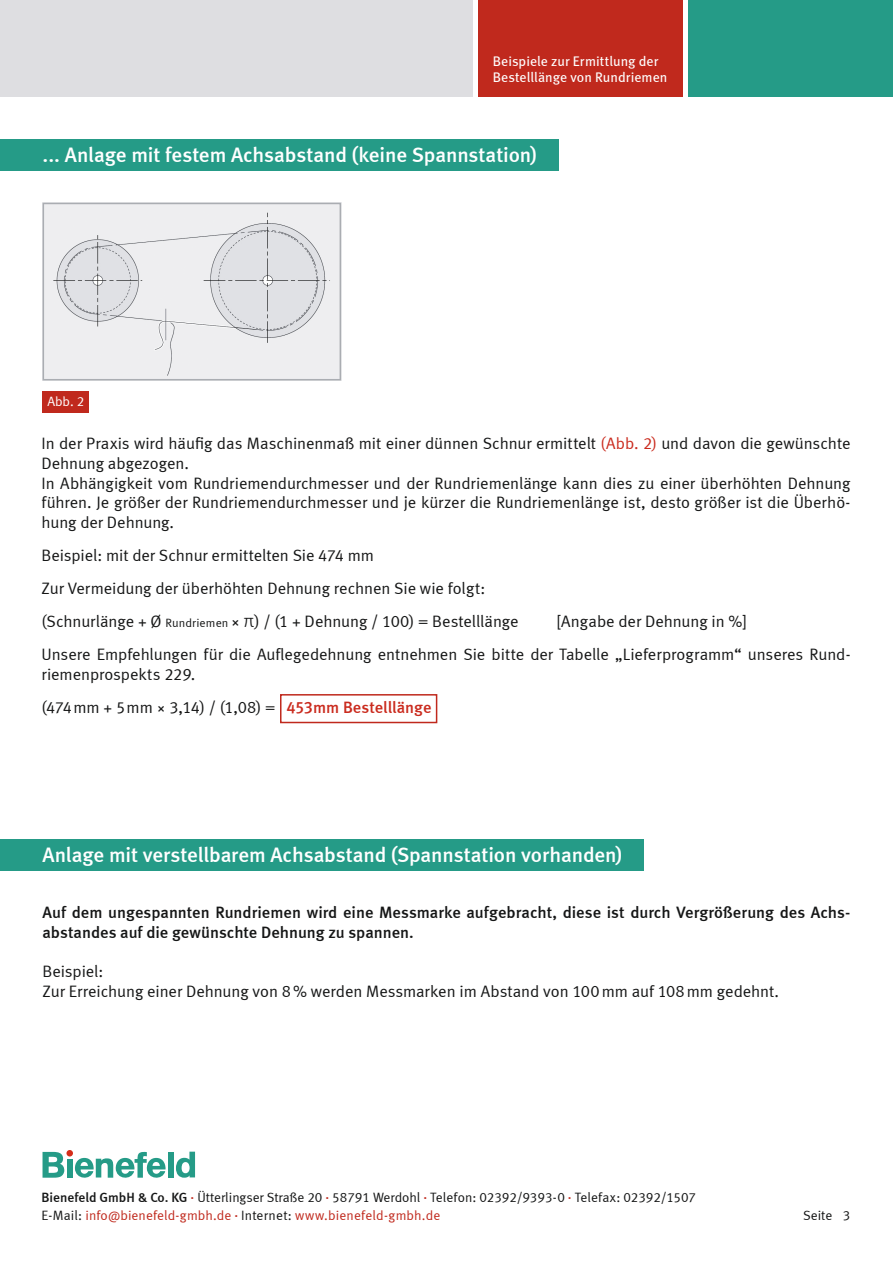
<style>
.page{position:relative;width:893px;height:1263px;background:#fff}
.page>*{position:absolute;margin:0;border:0;box-sizing:border-box;transform-origin:0 0}
.t1{font:21px "Meta Medium LF";letter-spacing:-.005em;color:#fff}
.t2{font:16.5px/19.8px "Meta Normal LF";letter-spacing:-.005em;color:#151616}
.t3{font:16.5px/19.8px "Meta Medium LF";color:#151616}
.t4{font:13.95px/16.6px "Meta Book LF";letter-spacing:.005em;color:#fff}
.t5{font:13.5px/18px "Meta Normal LF";color:#151616}
.t6{font:13.5px "Meta Normal LF";color:#fff}
.s1{color:#ca2b1e}
.s2{font-size:12px}
.s3{font-family:"Calibri";font-weight:300;font-size:19.5px}
.s4{font-family:"Meta Medium LF";color:#ca2b1e}
.s5{font-family:"Meta Medium LF"}
.s6{color:#c0291d}
</style>
<div class="page">
<svg style="left:43px;top:1152px;width:21px;height:26px"></svg>
<div style="left:67px;top:1159px;width:5px;height:19px;background:#259b87"></div>
<div style="left:168px;top:1152px;width:5px;height:26px;background:#259b87"></div>
<svg style="left:176px;top:1152px;width:19px;height:26px"></svg>
<svg style="left:75px;top:1151px;width:91px;height:27px"></svg>
<div style="left:66px;top:1150px;width:7px;height:6px;background:#d52d19;border-radius:50%"></div>
<div style="left:478px;top:0;width:205px;height:97px;background:#c0291d"></div>
<div style="left:688px;top:0;width:205px;height:97px;background:#259b87"></div>
<div style="left:0;top:0;width:473px;height:97px;background:#dedee1"></div>
<img style="left:46px;top:206px;width:292px;height:171px">
<div style="left:43px;top:203px;width:298px;height:177px;border:2px solid #aaadb2"></div>
<div style="left:280px;top:694px;width:157px;height:29px;border:2px solid #c0291d"></div>
<div style="left:43px;top:391px;width:46px;height:21px;background:#c0291d"></div>
<div style="left:0;top:839px;width:644px;height:32px;background:#259b87"></div>
<div style="left:0;top:139px;width:558px;height:32px;background:#259b87"></div>
<p class="t4" style="left:493px;top:52px;width:176px">Beispiele zur Ermittlung der<br>Bestelllänge von Rundriemen</p>
<p class="t1" style="left:43px;top:143px;width:496px">... Anlage mit festem Achsabstand (keine Spannstation)</p>
<p class="t6" style="left:47px;top:394px;width:39px">Abb. 2</p>
<p class="t2" style="left:41px;top:433px;width:810px">In der Praxis wird häufig das Maschinenmaß mit einer dünnen Schnur ermittelt <span class="s1">(Abb. 2)</span> und davon die gewünschte Dehnung abgezogen.<br>In Abhängigkeit vom Rundriemendurchmesser und der Rundriemenlänge kann dies zu einer überhöhten Dehnung führen. Je größer der Rundriemendurchmesser und je kürzer die Rundriemenlänge ist, desto größer ist die Überhö&shy;hung der Dehnung.</p>
<p class="t2" style="left:41px;top:539px;width:479px;line-height:33px">Beispiel: mit der Schnur ermittelten Sie 474 mm<br>Zur Vermeidung der überhöhten Dehnung rechnen Sie wie folgt: (Schnurlänge + Ø <span class="s2">Rundriemen</span> × <span class="s3">π</span>) / (1 + Dehnung / 100) = Bestelllänge</p>
<p class="t2" style="left:41px;top:605px;width:810px;line-height:33px;text-indent:515px">[Angabe der Dehnung in %]<br>Unsere Empfehlungen für die Auflegedehnung entnehmen Sie bitte der Tabelle „Lieferprogramm“ unseres Rund-</p>
<p class="t2" style="left:41px;top:658px;width:391px;line-height:33px">riemenprospekts 229.<br>(474mm + 5mm × 3,14) / (1,08) = <span class="s4">453mm Bestelllänge</span></p>
<p class="t1" style="left:43px;top:843px;width:581px">Anlage mit verstellbarem Achsabstand (Spannstation vorhanden)</p>
<p class="t3" style="left:43px;top:902px;width:809px">Auf dem ungespannten Rundriemen wird eine Messmarke aufgebracht, diese ist durch Vergrößerung des Achs&shy;abstandes auf die gewünschte Dehnung zu spannen.</p>
<p class="t2" style="left:43px;top:961px;width:738px">Beispiel:<br>Zur Erreichung einer Dehnung von 8 % werden Messmarken im Abstand von 100 mm auf 108 mm gedehnt.</p>
<p class="t5" style="left:41px;top:1188px;width:656px"><span class="s5">Bienefeld GmbH &amp; Co. KG</span> <sup>.</sup> Ütterlingser Straße 20 <sup>.</sup> 58791 Werdohl <sup>.</sup> Telefon: 02392/9393-0 <sup>.</sup> Telefax: 02392/1507<br>E-Mail: <span class="s6">info@bienefeld-gmbh.de</span> <sup>.</sup> Internet: <span class="s6">www.bienefeld-gmbh.de</span></p>
<p class="t5" style="left:803px;top:1206px;width:49px">Seite 3</p>
</div>
